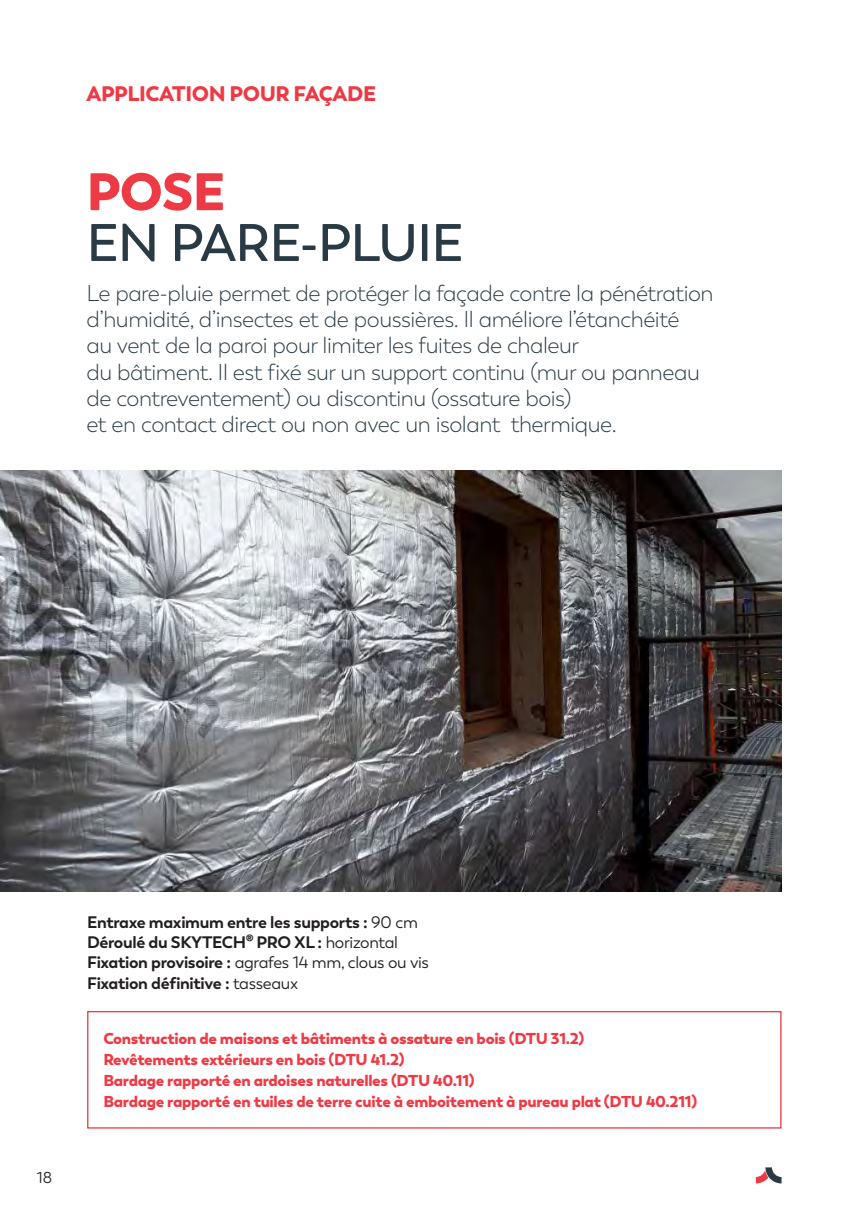
<style>
.page{position:relative;width:868px;height:1215px;background:#fff}
.page>*{position:absolute;margin:0;border:0;box-sizing:border-box;transform-origin:0 0}
.t1{font:600 52.5px "Boston";letter-spacing:-.02em;color:#293a45}
.t2{font:900 52.5px "Boston";color:#ee3a45}
.t3{font:300 22.75px/26.2px "Boston";letter-spacing:-.02em;color:#293a45}
.t4{font:900 21px "Boston";letter-spacing:-.02em;color:#ee3a45}
.t5{font:700 16.62px/20.1px "Boston";letter-spacing:-.02em;color:#231f20}
.t6{font:900 15.75px/21px "Boston";letter-spacing:-.02em;color:#ee3a45}
.t7{font:15.75px "Boston";color:#231f20}
.s1{font-weight:400}
</style>
<div class="page">
<svg style="left:755px;top:1167px;width:26px;height:16px"></svg>
<div style="left:87px;top:1011px;width:694px;height:117px;border:1px solid #ee3a45"></div>
<img style="left:0;top:471px;width:781px;height:420px">
<p class="t4" style="left:86px;top:80px;width:291px">APPLICATION POUR FAÇADE</p>
<h1 class="t2" style="left:86px;top:158px;width:141px">POSE</h1>
<h1 class="t1" style="left:86px;top:211px;width:378px">EN PARE‑PLUIE</h1>
<p class="t3" style="left:86px;top:280px;width:628px">Le pare‑pluie permet de protéger la façade contre la pénétration d’humidité, d’insectes et de poussières. Il améliore l’étanchéité<br>au vent de la paroi pour limiter les fuites de chaleur<br>du bâtiment. Il est fixé sur un support continu (mur ou panneau de contreventement) ou discontinu (ossature bois)<br>et en contact direct ou non avec un isolant thermique.</p>
<p class="t7" style="left:37px;top:1168px;width:17px">18</p>
<p class="t5" style="left:87px;top:912px;width:343px">Entraxe maximum entre les supports : <span class="s1">90 cm </span>Déroulé du SKYTECH® PRO XL : <span class="s1">horizontal </span>Fixation provisoire : <span class="s1">agrafes 14 mm, clous ou vis </span>Fixation définitive : <span class="s1">tasseaux</span></p>
<p class="t6" style="left:103px;top:1027px;width:595px">Construction de maisons et bâtiments à ossature en bois (DTU 31.2)<br>Revêtements extérieurs en bois (DTU 41.2)<br>Bardage rapporté en ardoises naturelles (DTU 40.11)<br>Bardage rapporté en tuiles de terre cuite à emboitement à pureau plat (DTU 40.211)</p>
</div>
